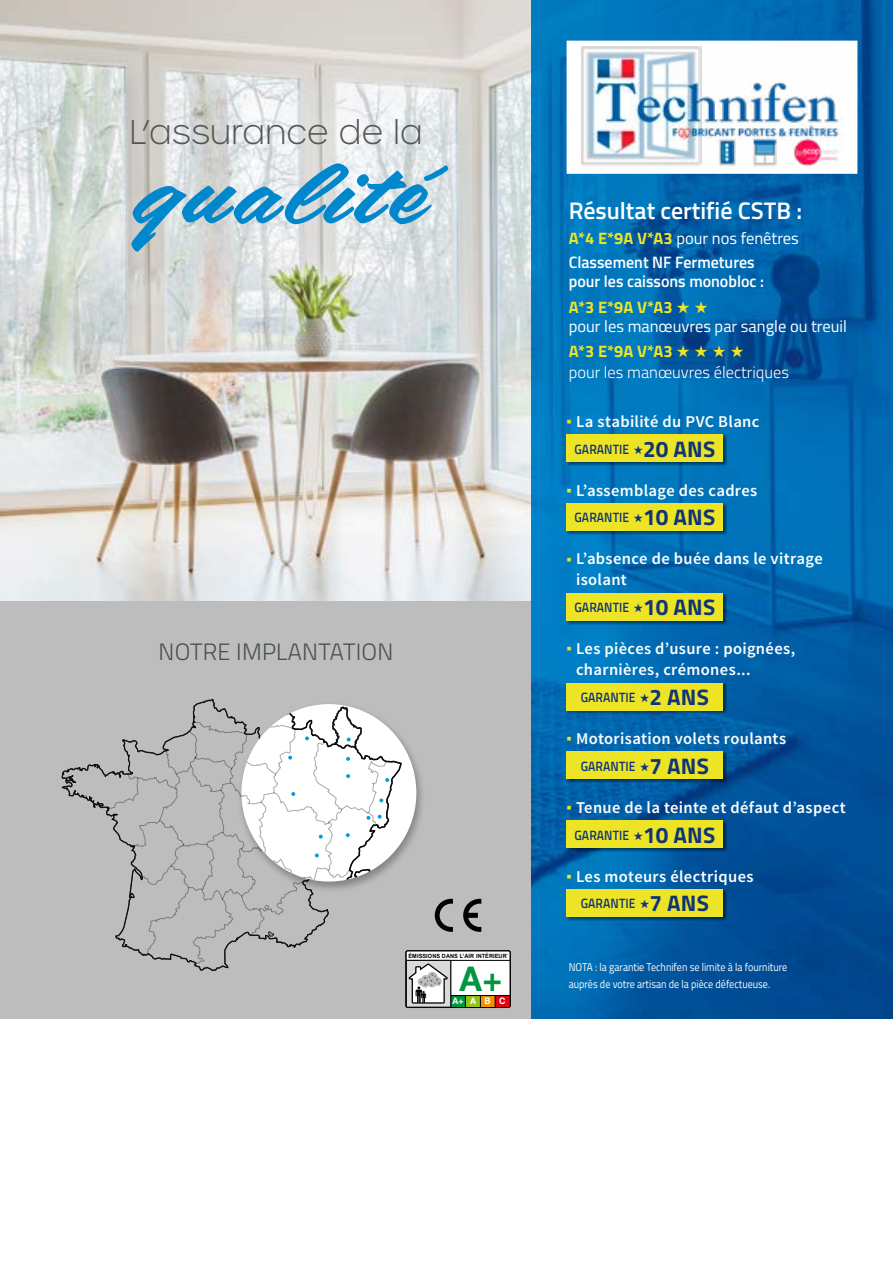
<style>
.page{position:relative;width:893px;height:1263px;background:#fff}
.page>*{position:absolute;margin:0;border:0;box-sizing:border-box;transform-origin:0 0}
.t1{font:81px "Filmotype La Salle";letter-spacing:.07em;color:#0087cc;scale:1.07 1}
.t2{font:700 34.2px "Helvetica Neue";color:#00963f}
.t3{font:200 33px "Urbane";letter-spacing:.01em;color:#535558}
.t4{font:600 24px "Titillium";color:#fff}
.t5{font:300 23.7px "Titillium";letter-spacing:.01em;color:#484f53}
.t6{font:600 16.5px/21px "Source Sans Pro";letter-spacing:.02em;color:#fff}
.t7{font:600 16.5px/23.7px "Titillium";color:#fff}
.t8{font:16.5px/25.2px "Titillium";color:#fff}
.t9{font:300 16.5px "Titillium";color:#fff}
.t10{font:600 13.5px "Titillium";letter-spacing:.01em;color:#0e347a;scale:.9 1}
.t11{font:11.25px/16.5px "Titillium";color:#fff;scale:.9 1}
.t12{font:700 9px "Helvetica Neue";color:#fff}
.t13{font:700 5.7px "Arial";letter-spacing:.015em;color:#000}
.s1{font-weight:700;color:#eee426}
.s2{font-weight:400}
.s3{color:#eee426}
.s4{font-weight:700;font-size:22.5px}
</style>
<div class="page">
<div style="left:0;top:0;width:531px;height:1031px;background:#bdbdbe"></div>
<img style="left:0;top:1px;width:531px;height:600px">
<img style="left:531px;top:1px;width:362px;height:1018px">
<div style="left:0;top:1019px;width:893px;height:244px;background:#fff"></div>
<svg style="left:62px;top:699px;width:153px;height:104px"></svg>
<div style="left:567px;top:434px;width:160px;height:32px;background:#000;opacity:.5"></div>
<div style="left:567px;top:435px;width:156px;height:27px;background:#eee426"></div>
<div style="left:567px;top:503px;width:160px;height:32px;background:#000;opacity:.5"></div>
<div style="left:567px;top:503px;width:156px;height:28px;background:#eee426"></div>
<div style="left:567px;top:593px;width:160px;height:31px;background:#000;opacity:.5"></div>
<div style="left:567px;top:593px;width:156px;height:27px;background:#eee426"></div>
<div style="left:567px;top:683px;width:160px;height:31px;background:#000;opacity:.5"></div>
<div style="left:567px;top:683px;width:156px;height:27px;background:#eee426"></div>
<div style="left:567px;top:752px;width:160px;height:31px;background:#000;opacity:.5"></div>
<div style="left:567px;top:752px;width:156px;height:27px;background:#eee426"></div>
<div style="left:567px;top:820px;width:160px;height:32px;background:#000;opacity:.5"></div>
<div style="left:567px;top:820px;width:156px;height:28px;background:#eee426"></div>
<div style="left:567px;top:889px;width:160px;height:32px;background:#000;opacity:.5"></div>
<div style="left:567px;top:889px;width:156px;height:27px;background:#eee426"></div>
<div style="left:406px;top:951px;width:104px;height:56px;background:#fff;border-radius:2px"></div>
<hr style="left:406px;top:960px;width:104px;height:1px;background:#000">
<div style="left:451px;top:995px;width:15px;height:12px;background:#00963f"></div>
<div style="left:466px;top:995px;width:14px;height:12px;background:#94c11c"></div>
<div style="left:480px;top:995px;width:15px;height:12px;background:#f39100"></div>
<div style="left:495px;top:995px;width:15px;height:12px;background:#e3000f"></div>
<hr style="left:450px;top:995px;width:60px;height:1px;background:#000">
<div style="left:405px;top:950px;width:106px;height:58px;border:1px solid #000;border-radius:2px"></div>
<div style="left:406px;top:960px;width:45px;height:47px;border:1px solid #000"></div>
<svg style="left:93px;top:704px;width:361px;height:301px"></svg>
<svg style="left:463px;top:899px;width:18px;height:33px"></svg>
<img style="left:565px;top:39px;width:294px;height:137px">
<h3 class="t3" style="left:129px;top:111px;width:295px">L’assurance de la</h3>
<h1 class="t1" style="left:131px;top:145px;width:273px">qualité</h1>
<h3 class="t5" style="left:159px;top:634px;width:236px">NOTRE IMPLANTATION</h3>
<p class="t13" style="left:408px;top:952px;width:101px">ÉMISSIONS DANS L’AIR INTÉRIEUR<sup>*</sup></p>
<h2 class="t2" style="left:459px;top:957px;width:44px">A+</h2>
<p class="t12" style="left:470px;top:996px;width:37px">ABC</p>
<p class="t12" style="left:452px;top:996px;width:13px">A+</p>
<h3 class="t4" style="left:569px;top:192px;width:235px">Résultat certifié CSTB :</h3>
<p class="t7" style="left:569px;top:226px;width:232px"><span class="s1">A*4 E*9A V*A3</span> <span class="s2">pour nos fenêtres<br></span>Classement NF Fermetures</p>
<p class="t7" style="left:569px;top:268px;width:197px;line-height:25.2px">pour les caissons monobloc :<br><span class="s1">A*3 E*9A V*A3</span> <span class="s3">★</span> <span class="s3">★</span></p>
<p class="t8" style="left:569px;top:313px;width:280px">pour les manœuvres par sangle ou treuil<br><span class="s1">A*3 E*9A V*A3</span> <span class="s3">★</span> <span class="s3">★</span> <span class="s3">★</span> <span class="s3">★</span></p>
<p class="t9" style="left:569px;top:361px;width:222px">pour les manœuvres électriques</p>
<p class="t6" style="left:567px;top:411px;width:194px"><span class="s3">■</span> La stabilité du PVC Blanc</p>
<p class="t10" style="left:574px;top:439px;width:158px">GARANTIE ★<span class="s4">20 ANS</span></p>
<p class="t6" style="left:567px;top:480px;width:192px"><span class="s3">■</span> L’assemblage des cadres</p>
<p class="t10" style="left:574px;top:508px;width:158px">GARANTIE ★<span class="s4">10 ANS</span></p>
<p class="t6" style="left:576px;top:549px;width:248px;text-indent:-9px"><span class="s3">■</span> L’absence de buée dans le vitrage isolant</p>
<p class="t10" style="left:574px;top:597px;width:158px">GARANTIE ★<span class="s4">10 ANS</span></p>
<p class="t6" style="left:576px;top:639px;width:221px;text-indent:-9px"><span class="s3">■</span> Les pièces d’usure : poignées, charnières, crémones...</p>
<p class="t10" style="left:581px;top:687px;width:144px">GARANTIE ★<span class="s4">2 ANS</span></p>
<p class="t6" style="left:567px;top:728px;width:221px"><span class="s3">■</span> Motorisation volets roulants</p>
<p class="t10" style="left:581px;top:756px;width:144px">GARANTIE ★<span class="s4">7 ANS</span></p>
<p class="t6" style="left:567px;top:797px;width:281px"><span class="s3">■</span> Tenue de la teinte et défaut d’aspect</p>
<p class="t10" style="left:574px;top:825px;width:158px">GARANTIE ★<span class="s4">10 ANS</span></p>
<p class="t6" style="left:567px;top:866px;width:188px"><span class="s3">■</span> Les moteurs électriques</p>
<p class="t10" style="left:581px;top:893px;width:144px">GARANTIE ★<span class="s4">7 ANS</span></p>
<p class="t11" style="left:569px;top:958px;width:244px">NOTA : la garantie Technifen se limite à la fourniture auprès de votre artisan de la pièce défectueuse.</p>
</div>
